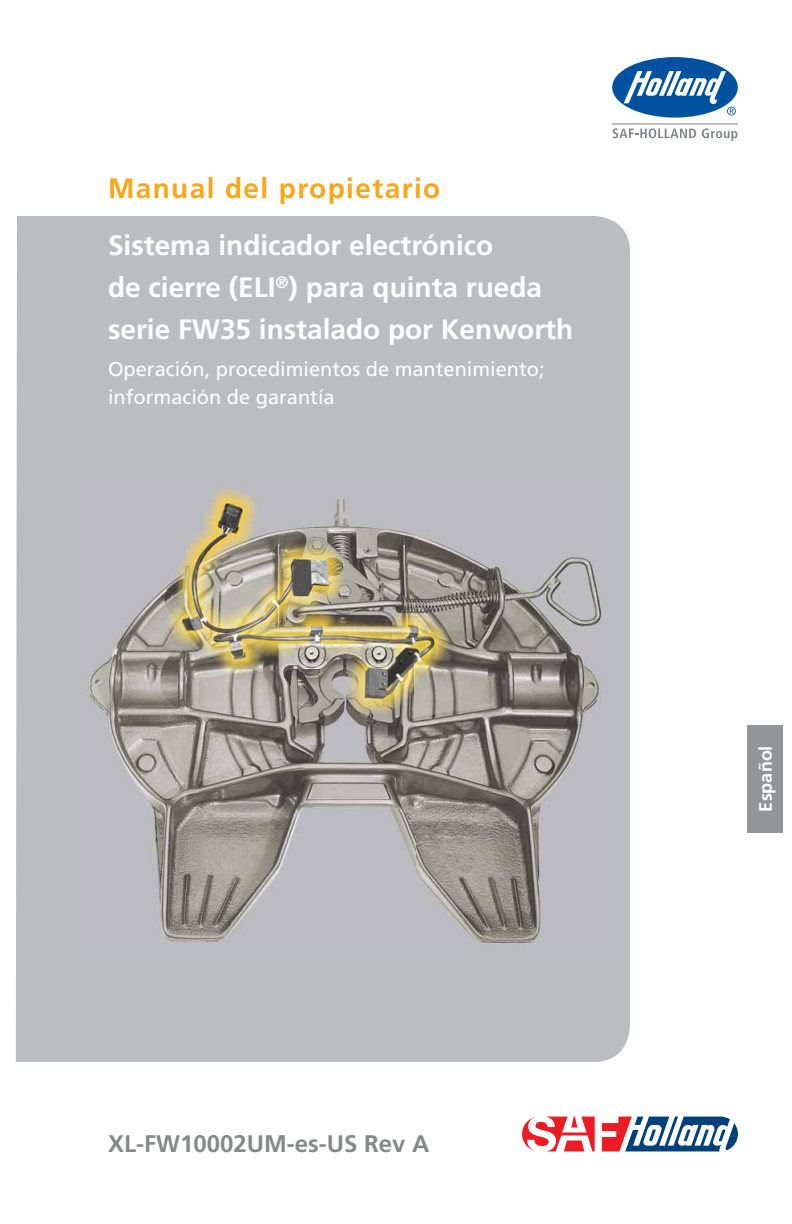
<style>
.page{position:relative;width:792px;height:1224px;background:#fff}
.page>*{position:absolute;margin:0;border:0;box-sizing:border-box;transform-origin:0 0}
.t1{font:700 28px/42px "Frutiger LT Std";color:#fff}
.t2{font:700 28px "Frutiger LT Std";letter-spacing:.05em;color:#faa61a}
.t3{font:700 24px "Frutiger LT Std";color:#878888}
.t4{font:20px/28px "Frutiger LT Std";color:#fff}
.t5{font:700 18px "Frutiger LT Std";color:#fff}
</style>
<div class="page">
<div style="left:747px;top:725px;width:36px;height:108px;background:#939598"></div>
<div style="left:612px;top:57px;width:126px;height:61px;background:#0052a0;border-radius:50%"></div>
<svg style="left:624px;top:71px;width:112px;height:44px"></svg>
<svg style="left:613px;top:128px;width:83px;height:10px"></svg>
<svg style="left:702px;top:128px;width:35px;height:13px"></svg>
<hr style="left:612px;top:124px;width:126px;height:1px;background:#808285">
<svg style="left:522px;top:1116px;width:216px;height:36px"></svg>
<div style="left:16px;top:216px;width:614px;height:846px;background:#bbbdc0"></div>
<img style="left:82px;top:485px;width:533px;height:460px">
<p class="t2" style="left:108px;top:176px;width:334px">Manual del propietario</p>
<p class="t1" style="left:108px;top:226px;width:467px">Sistema indicador electrónico<br>de cierre (ELI<sup>®</sup>) para quinta rueda serie FW35 instalado por Kenworth</p>
<p class="t4" style="left:108px;top:356px;width:438px">Operación, procedimientos de mantenimiento; información de garantía</p>
<p class="t3" style="left:108px;top:1133px;width:323px">XL-FW10002UM-es-US Rev A</p>
<p class="t5" style="left:758px;top:812px;width:68px;rotate:-90deg">Español</p>
</div>
